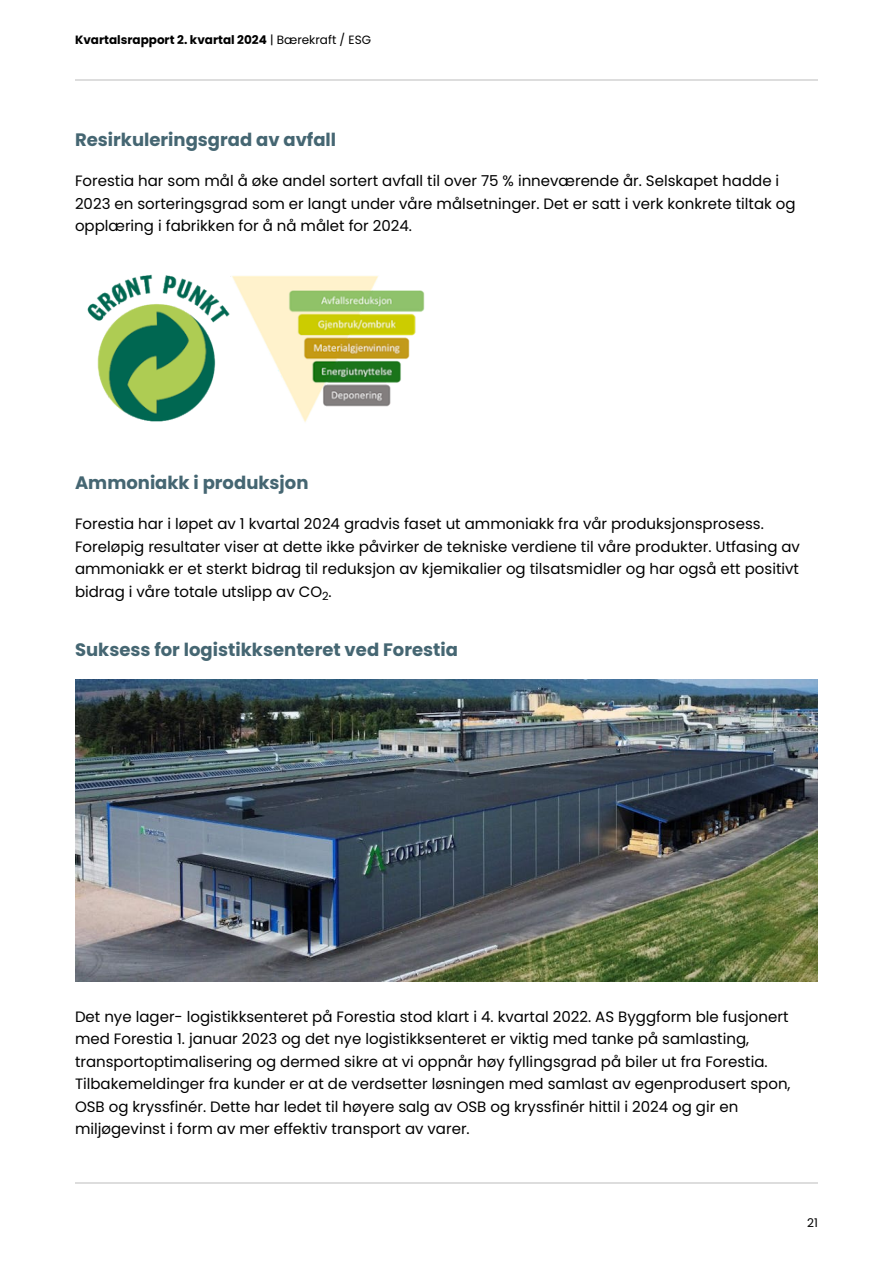
<style>
.page{position:relative;width:893px;height:1263px;background:#fff}
.page>*{position:absolute;margin:0;border:0;box-sizing:border-box;transform-origin:0 0}
.t1{font:700 18px "Poppins";color:#456672}
.t2{font:15px/22.5px "Poppins";color:#000}
.t3{font:700 12px "Poppins";color:#000}
.t4{font:12px "Poppins";color:#000}
.s1{font-weight:400}
</style>
<div class="page">
<img style="left:87px;top:274px;width:338px;height:148px">
<img style="left:75px;top:679px;width:743px;height:302px">
<hr style="left:75px;top:80px;width:743px;height:1px;background:#ddd">
<hr style="left:75px;top:1182px;width:743px;height:1px;background:#ddd">
<p class="t3" style="left:75px;top:31px;width:298px">Kvartalsrapport 2. kvartal 2024 <span class="s1">| Bærekraft / ESG</span></p>
<p class="t1" style="left:75px;top:127px;width:263px">Resirkuleringsgrad av avfall</p>
<p class="t2" style="left:75px;top:170px;width:722px">Forestia har som mål å øke andel sortert avfall til over 75 % inneværende år. Selskapet hadde i<br>2023 en sorteringsgrad som er langt under våre målsetninger. Det er satt i verk konkrete tiltak og opplæring i fabrikken for å nå målet for 2024.</p>
<p class="t1" style="left:75px;top:470px;width:235px">Ammoniakk i produksjon</p>
<p class="t2" style="left:75px;top:513px;width:726px">Forestia har i løpet av 1 kvartal 2024 gradvis faset ut ammoniakk fra vår produksjonsprosess.<br>Foreløpig resultater viser at dette ikke påvirker de tekniske verdiene til våre produkter. Utfasing av ammoniakk er et sterkt bidrag til reduksjon av kjemikalier og tilsatsmidler og har også ett positivt bidrag i våre totale utslipp av CO<sub>2</sub>.</p>
<p class="t1" style="left:75px;top:637px;width:385px">Suksess for logistikksenteret ved Forestia</p>
<p class="t2" style="left:75px;top:1005px;width:717px">Det nye lager- logistikksenteret på Forestia stod klart i 4. kvartal 2022. AS Byggform ble fusjonert med Forestia 1. januar 2023 og det nye logistikksenteret er viktig med tanke på samlasting, transportoptimalisering og dermed sikre at vi oppnår høy fyllingsgrad på biler ut fra Forestia.<br>Tilbakemeldinger fra kunder er at de verdsetter løsningen med samlast av egenprodusert spon, OSB og kryssfinér. Dette har ledet til høyere salg av OSB og kryssfinér hittil i 2024 og gir en miljøgevinst i form av mer effektiv transport av varer.</p>
<p class="t4" style="left:807px;top:1215px;width:12px">21</p>
</div>
